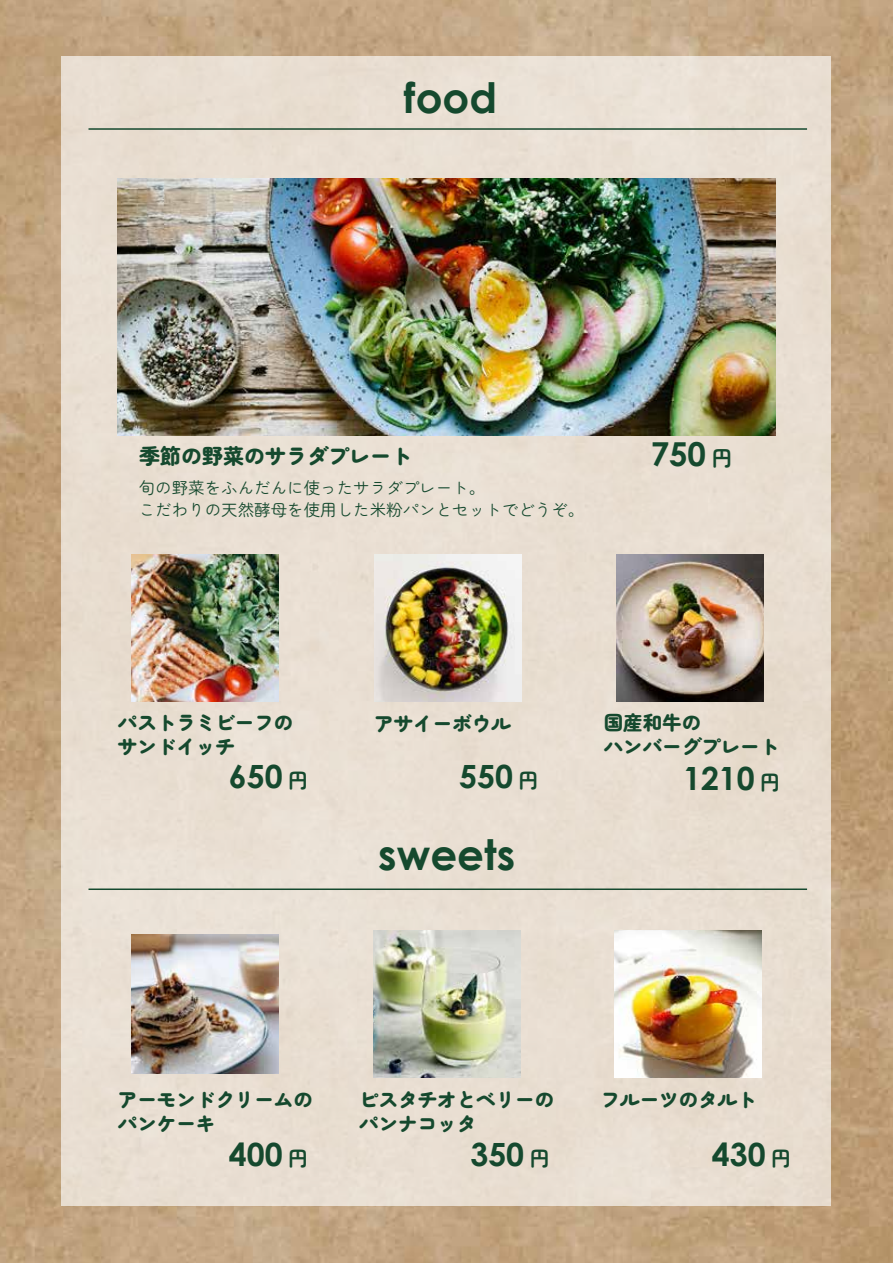
<style>
.page{position:relative;width:893px;height:1263px;background:#fff}
.page>*{position:absolute;margin:0;border:0;box-sizing:border-box;transform-origin:0 0}
.t1{font:700 42px "Century Gothic";color:#15492e}
.t2{font:700 33px "Century Gothic";color:#15492e}
.t3{font:700 31.95px "Century Gothic";color:#15492e}
.t4{font:900 21px "Zen Maru Gothic";color:#15492e}
.t5{font:900 19.5px/24px "Zen Maru Gothic";color:#15492e}
.t6{font:16.5px/22.5px "Zen Maru Gothic";color:#15492e}
.s1{font-family:"Zen Maru Gothic";font-size:21px}
.s2{font-family:"Zen Maru Gothic";font-size:20.4px}
</style>
<div class="page">
<img style="left:0;top:0;width:893px;height:1263px">
<div style="left:62px;top:57px;width:769px;height:1149px;background:#e9ded2"></div>
<hr style="left:88px;top:128px;width:719px;height:2px;background:#15492e">
<img style="left:118px;top:179px;width:657px;height:257px">
<img style="left:374px;top:554px;width:147px;height:147px">
<img style="left:617px;top:554px;width:147px;height:147px">
<img style="left:132px;top:554px;width:147px;height:147px">
<img style="left:132px;top:934px;width:147px;height:139px">
<img style="left:373px;top:930px;width:147px;height:147px">
<img style="left:615px;top:930px;width:147px;height:147px">
<hr style="left:88px;top:888px;width:719px;height:2px;background:#15492e">
<h1 class="t1" style="left:404px;top:66px;width:95px">food</h1>
<p class="t4" style="left:139px;top:443px;width:274px">季節の野菜のサラダプレート</p>
<p class="t6" style="left:139px;top:476px;width:447px">旬の野菜をふんだんに使ったサラダプレート。<br>こだわりの天然酵母を使用した米粉パンとセットでどうぞ。</p>
<h2 class="t2" style="left:651px;top:429px;width:83px">750 <span class="s1">円</span></h2>
<p class="t5" style="left:118px;top:710px;width:177px">パストラミビーフのサンドイッチ</p>
<h3 class="t3" style="left:229px;top:752px;width:81px">650 <span class="s2">円</span></h3>
<p class="t5" style="left:374px;top:711px;width:138px">アサイーボウル</p>
<h3 class="t3" style="left:459px;top:752px;width:81px">550 <span class="s2">円</span></h3>
<h1 class="t1" style="left:378px;top:823px;width:138px">sweets</h1>
<p class="t5" style="left:604px;top:710px;width:177px">国産和牛の<br>ハンバーグプレート</p>
<h3 class="t3" style="left:683px;top:754px;width:99px">1210 <span class="s2">円</span></h3>
<p class="t5" style="left:118px;top:1087px;width:196px">アーモンドクリームのパンケーキ</p>
<h3 class="t3" style="left:229px;top:1130px;width:81px">400 <span class="s2">円</span></h3>
<p class="t5" style="left:359px;top:1087px;width:197px">ピスタチオとベリーのパンナコッタ</p>
<h3 class="t3" style="left:470px;top:1130px;width:81px">350 <span class="s2">円</span></h3>
<p class="t5" style="left:601px;top:1087px;width:157px">フルーツのタルト</p>
<h3 class="t3" style="left:712px;top:1130px;width:81px">430 <span class="s2">円</span></h3>
</div>
